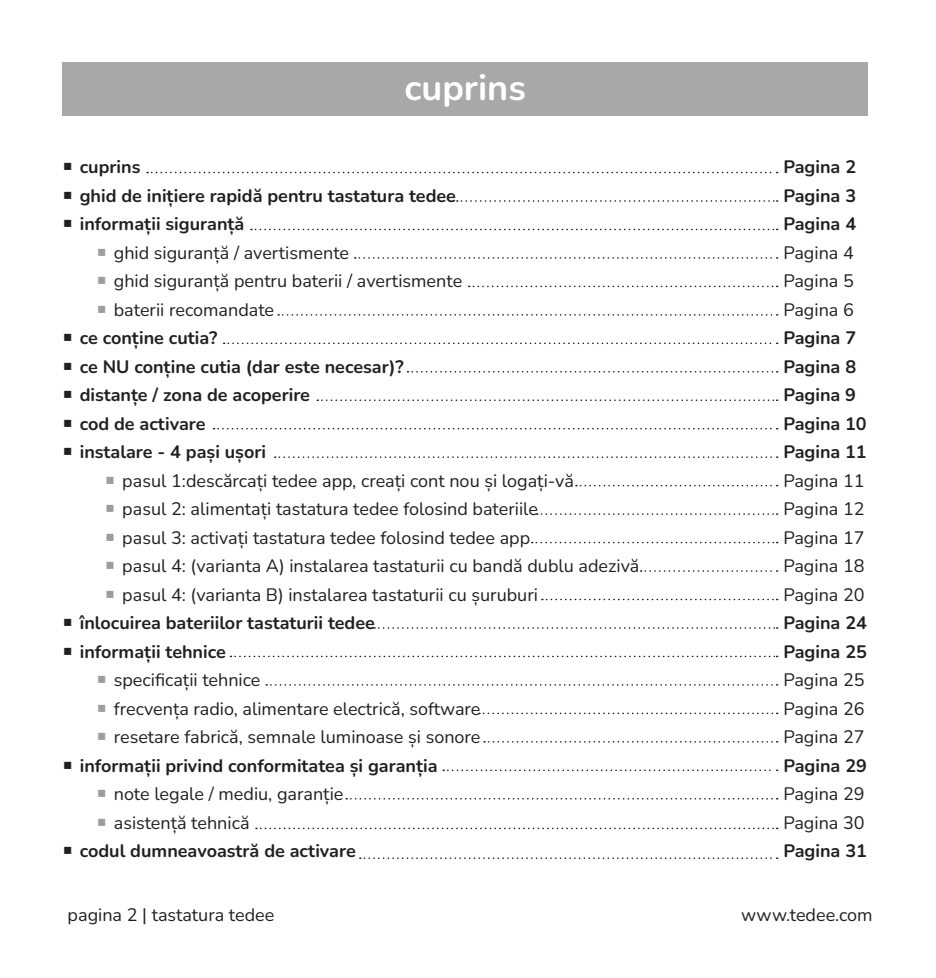
<style>
.page{position:relative;width:936px;height:978px;background:#fff}
.page>*{position:absolute;margin:0;border:0;box-sizing:border-box;transform-origin:0 0}
.bullets_kwadrat{font:700 36px "Nunito";color:#fff}
.bullets_kwadrat-2{font:18px "Nunito";color:#231f20}
.bullets_kwadrat-3{font:700 18px "Nunito";color:#231f20}
.bullets_kwadrat_jasn{font:18px "Nunito";color:#231f20}
.bullets_kwadrat_jasn-2{font:700 18px "Nunito";color:#231f20}
</style>
<div class="page">
<div style="left:62px;top:63px;width:805px;height:53px;background:#a8a8a8"></div>
<svg style="left:147px;top:172px;width:630px;height:1px"></svg>
<svg style="left:536px;top:513px;width:241px;height:2px"></svg>
<svg style="left:457px;top:200px;width:320px;height:2px"></svg>
<svg style="left:531px;top:542px;width:246px;height:1px"></svg>
<svg style="left:251px;top:229px;width:526px;height:1px"></svg>
<svg style="left:640px;top:570px;width:137px;height:2px"></svg>
<svg style="left:355px;top:257px;width:422px;height:2px"></svg>
<svg style="left:542px;top:599px;width:235px;height:1px"></svg>
<svg style="left:468px;top:286px;width:309px;height:1px"></svg>
<svg style="left:374px;top:627px;width:403px;height:2px"></svg>
<svg style="left:278px;top:314px;width:499px;height:2px"></svg>
<svg style="left:230px;top:656px;width:547px;height:1px"></svg>
<svg style="left:224px;top:343px;width:553px;height:1px"></svg>
<svg style="left:266px;top:684px;width:511px;height:2px"></svg>
<svg style="left:407px;top:371px;width:370px;height:2px"></svg>
<svg style="left:479px;top:713px;width:298px;height:1px"></svg>
<svg style="left:317px;top:399px;width:460px;height:2px"></svg>
<svg style="left:443px;top:770px;width:334px;height:1px"></svg>
<svg style="left:346px;top:798px;width:431px;height:1px"></svg>
<svg style="left:256px;top:828px;width:521px;height:1px"></svg>
<svg style="left:360px;top:857px;width:417px;height:2px"></svg>
<svg style="left:484px;top:741px;width:293px;height:2px"></svg>
<svg style="left:213px;top:428px;width:564px;height:1px"></svg>
<svg style="left:275px;top:456px;width:502px;height:2px"></svg>
<svg style="left:576px;top:485px;width:201px;height:1px"></svg>
<p class="bullets_kwadrat" style="left:404px;top:63px;width:123px">cuprins</p>
<p class="bullets_kwadrat-3" style="left:80px;top:155px;width:62px">cuprins</p>
<p class="bullets_kwadrat-3" style="left:80px;top:183px;width:378px">ghid de inițiere rapidă pentru tastatura tedee</p>
<p class="bullets_kwadrat-3" style="left:80px;top:212px;width:166px">informații siguranță</p>
<p class="bullets_kwadrat-2" style="left:114px;top:240px;width:237px">ghid siguranță / avertismente</p>
<p class="bullets_kwadrat-2" style="left:114px;top:269px;width:350px">ghid siguranță pentru baterii / avertismente</p>
<p class="bullets_kwadrat-2" style="left:114px;top:297px;width:162px">baterii recomandate</p>
<p class="bullets_kwadrat-3" style="left:80px;top:326px;width:139px">ce conține cutia?</p>
<p class="bullets_kwadrat-3" style="left:80px;top:354px;width:325px">ce NU conține cutia (dar este necesar)?</p>
<p class="bullets_kwadrat-3" style="left:80px;top:383px;width:232px">distanțe / zona de acoperire</p>
<p class="bullets_kwadrat-3" style="left:80px;top:411px;width:127px">cod de activare</p>
<p class="bullets_kwadrat-3" style="left:80px;top:440px;width:188px">instalare - 4 pași ușori</p>
<p class="bullets_kwadrat-2" style="left:122px;top:468px;width:453px">pasul 1:descărcați tedee app, creați cont nou și logați-vă</p>
<p class="bullets_kwadrat-2" style="left:122px;top:497px;width:417px">pasul 2: alimentați tastatura tedee folosind bateriile</p>
<p class="bullets_kwadrat-2" style="left:122px;top:525px;width:409px">pasul 3: activați tastatura tedee folosind tedee app</p>
<p class="bullets_kwadrat-2" style="left:122px;top:554px;width:518px">pasul 4: (varianta A) instalarea tastaturii cu bandă dublu adezivă</p>
<p class="bullets_kwadrat-2" style="left:122px;top:582px;width:417px">pasul 4: (varianta B) instalarea tastaturii cu șuruburi</p>
<p class="bullets_kwadrat-3" style="left:80px;top:611px;width:296px">înlocuirea bateriilor tastaturii tedee</p>
<p class="bullets_kwadrat-3" style="left:80px;top:639px;width:147px">informații tehnice</p>
<p class="bullets_kwadrat-2" style="left:114px;top:668px;width:148px">specificații tehnice</p>
<p class="bullets_kwadrat-2" style="left:114px;top:696px;width:368px">frecvența radio, alimentare electrică, software</p>
<p class="bullets_kwadrat-2" style="left:114px;top:725px;width:368px">resetare fabrică, semnale luminoase și sonore</p>
<p class="bullets_kwadrat-3" style="left:80px;top:753px;width:359px">informații privind conformitatea și garanția</p>
<p class="bullets_kwadrat-2" style="left:114px;top:782px;width:231px">note legale / mediu, garanție</p>
<p class="bullets_kwadrat-2" style="left:114px;top:810px;width:137px">asistență tehnică</p>
<p class="bullets_kwadrat-3" style="left:80px;top:839px;width:277px">codul dumneavoastră de activare</p>
<p class="bullets_kwadrat-3" style="left:783px;top:155px;width:74px">Pagina 2</p>
<p class="bullets_kwadrat-3" style="left:783px;top:183px;width:74px">Pagina 3</p>
<p class="bullets_kwadrat-3" style="left:783px;top:212px;width:74px">Pagina 4</p>
<p class="bullets_kwadrat-2" style="left:783px;top:240px;width:72px">Pagina 4</p>
<p class="bullets_kwadrat-2" style="left:783px;top:269px;width:72px">Pagina 5</p>
<p class="bullets_kwadrat_jasn" style="left:783px;top:297px;width:72px">Pagina 6</p>
<p class="bullets_kwadrat_jasn-2" style="left:783px;top:326px;width:74px">Pagina 7</p>
<p class="bullets_kwadrat_jasn-2" style="left:783px;top:354px;width:74px">Pagina 8</p>
<p class="bullets_kwadrat-3" style="left:783px;top:383px;width:74px">Pagina 9</p>
<p class="bullets_kwadrat-3" style="left:783px;top:411px;width:85px">Pagina 10</p>
<p class="bullets_kwadrat-3" style="left:783px;top:440px;width:85px">Pagina 11</p>
<p class="bullets_kwadrat-2" style="left:783px;top:468px;width:83px">Pagina 11</p>
<p class="bullets_kwadrat-2" style="left:783px;top:497px;width:83px">Pagina 12</p>
<p class="bullets_kwadrat-2" style="left:783px;top:525px;width:83px">Pagina 17</p>
<p class="bullets_kwadrat-2" style="left:783px;top:554px;width:83px">Pagina 18</p>
<p class="bullets_kwadrat-2" style="left:783px;top:582px;width:83px">Pagina 20</p>
<p class="bullets_kwadrat-3" style="left:783px;top:611px;width:85px">Pagina 24</p>
<p class="bullets_kwadrat-3" style="left:783px;top:639px;width:85px">Pagina 25</p>
<p class="bullets_kwadrat_jasn" style="left:783px;top:668px;width:83px">Pagina 25</p>
<p class="bullets_kwadrat_jasn" style="left:783px;top:696px;width:83px">Pagina 26</p>
<p class="bullets_kwadrat_jasn" style="left:783px;top:725px;width:83px">Pagina 27</p>
<p class="bullets_kwadrat-3" style="left:783px;top:753px;width:85px">Pagina 29</p>
<p class="bullets_kwadrat-2" style="left:783px;top:782px;width:83px">Pagina 29</p>
<p class="bullets_kwadrat-2" style="left:783px;top:810px;width:83px">Pagina 30</p>
<p class="bullets_kwadrat-3" style="left:783px;top:839px;width:85px">Pagina 31</p>
<p class="bullets_kwadrat-2" style="left:68px;top:903px;width:208px">pagina 2 | tastatura tedee</p>
<p class="bullets_kwadrat-2" style="left:741px;top:903px;width:133px">www.tedee.com</p>
</div>
